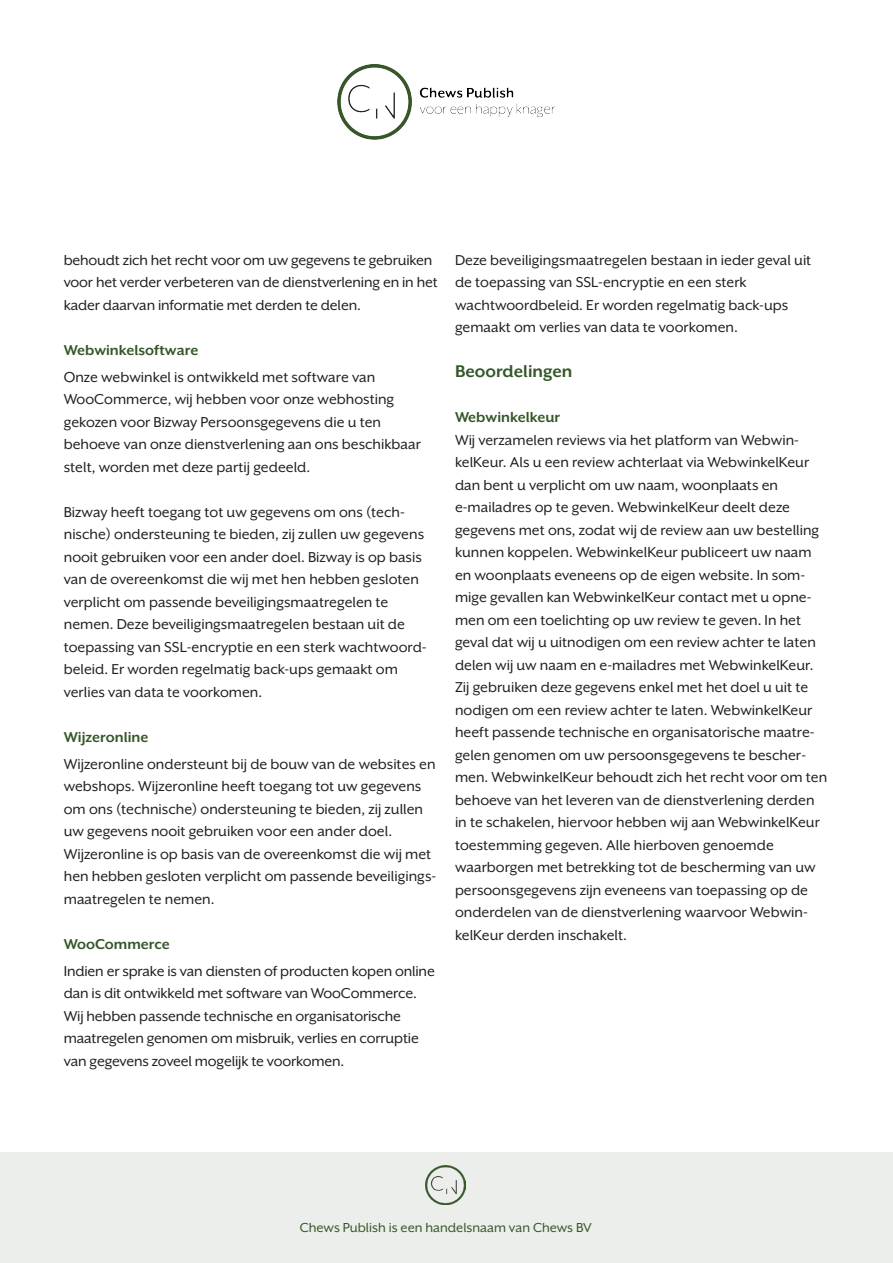
<style>
.page{position:relative;width:893px;height:1263px;background:#fff}
.page>*{position:absolute;margin:0;border:0;box-sizing:border-box;transform-origin:0 0}
.t1{font:700 19.5px "Mr Eaves XL San OT";color:#355629}
.t2{font:16.5px/22.5px "Mr Eaves XL San OT";color:#231f20}
.t3{font:700 16.5px "Mr Eaves XL San OT";color:#355629}
.t4{font:15px "Mr Eaves XL San OT";color:#355629}
</style>
<div class="page">
<div style="left:1px;top:1152px;width:892px;height:111px;background:#ebeeea"></div>
<img style="left:338px;top:65px;width:216px;height:74px">
<img style="left:426px;top:1165px;width:40px;height:40px">
<p class="t2" style="left:64px;top:249px;width:375px">behoudt zich het recht voor om uw gegevens te gebruiken voor het verder verbeteren van de dienstverlening en in het kader daarvan informatie met derden te delen.</p>
<p class="t3" style="left:64px;top:341px;width:136px">Webwinkelsoftware</p>
<p class="t2" style="left:64px;top:366px;width:313px">Onze webwinkel is ontwikkeld met software van</p>
<p class="t2" style="left:64px;top:388px;width:332px">WooCommerce, wij hebben voor onze webhosting</p>
<p class="t2" style="left:64px;top:411px;width:319px">gekozen voor Bizway Persoonsgegevens die u ten</p>
<p class="t2" style="left:64px;top:433px;width:359px">behoeve van onze dienstverlening aan ons beschikbaar stelt, worden met deze partij gedeeld.</p>
<p class="t2" style="left:64px;top:501px;width:362px">Bizway heeft toegang tot uw gegevens om ons (tech&shy;nische) ondersteuning te bieden, zij zullen uw gegevens nooit gebruiken voor een ander doel. Bizway is op basis van de overeenkomst die wij met hen hebben gesloten verplicht om passende beveiligingsmaatregelen te</p>
<p class="t2" style="left:64px;top:613px;width:343px">nemen. Deze beveiligingsmaatregelen bestaan uit de</p>
<p class="t2" style="left:64px;top:636px;width:364px">toepassing van SSL-encryptie en een sterk wachtwoord&shy;beleid. Er worden regelmatig back-ups gemaakt om verlies van data te voorkomen.</p>
<p class="t3" style="left:64px;top:728px;width:86px">Wijzeronline</p>
<p class="t2" style="left:64px;top:753px;width:373px">Wijzeronline ondersteunt bij de bouw van de websites en webshops. Wijzeronline heeft toegang tot uw gegevens om ons (technische) ondersteuning te bieden, zij zullen uw gegevens nooit gebruiken voor een ander doel.</p>
<p class="t2" style="left:64px;top:843px;width:374px">Wijzeronline is op basis van de overeenkomst die wij met hen hebben gesloten verplicht om passende beveiligings-</p>
<p class="t2" style="left:64px;top:888px;width:152px">maatregelen te nemen.</p>
<p class="t3" style="left:64px;top:935px;width:108px">WooCommerce</p>
<p class="t2" style="left:64px;top:960px;width:373px">Indien er sprake is van diensten of producten kopen online dan is dit ontwikkeld met software van WooCommerce.<br>Wij hebben passende technische en organisatorische maatregelen genomen om misbruik, verlies en corruptie van gegevens zoveel mogelijk te voorkomen.</p>
<p class="t2" style="left:455px;top:249px;width:358px">Deze beveiligingsmaatregelen bestaan in ieder geval uit de toepassing van SSL-encryptie en een sterk</p>
<p class="t2" style="left:455px;top:294px;width:335px">wachtwoordbeleid. Er worden regelmatig back-ups</p>
<p class="t2" style="left:455px;top:316px;width:284px">gemaakt om verlies van data te voorkomen.</p>
<p class="t1" style="left:455px;top:361px;width:119px">Beoordelingen</p>
<p class="t3" style="left:455px;top:408px;width:107px">Webwinkelkeur</p>
<p class="t2" style="left:455px;top:429px;width:374px">Wij verzamelen reviews via het platform van Webwin&shy;kelKeur. Als u een review achterlaat via WebwinkelKeur dan bent u verplicht om uw naam, woonplaats en e-mailadres op te geven. WebwinkelKeur deelt deze gegevens met ons, zodat wij de review aan uw bestelling kunnen koppelen. WebwinkelKeur publiceert uw naam en woonplaats eveneens op de eigen website. In som&shy;mige gevallen kan WebwinkelKeur contact met u opne&shy;men om een toelichting op uw review te geven. In het geval dat wij u uitnodigen om een review achter te laten delen wij uw naam en e-mailadres met WebwinkelKeur.<br>Zij gebruiken deze gegevens enkel met het doel u uit te nodigen om een review achter te laten. WebwinkelKeur heeft passende technische en organisatorische maatre&shy;gelen genomen om uw persoonsgegevens te bescher&shy;men. WebwinkelKeur behoudt zich het recht voor om ten behoeve van het leveren van de dienstverlening derden in te schakelen, hiervoor hebben wij aan WebwinkelKeur toestemming gegeven. Alle hierboven genoemde waarborgen met betrekking tot de bescherming van uw persoonsgegevens zijn eveneens van toepassing op de onderdelen van de dienstverlening waarvoor Webwin&shy;kelKeur derden inschakelt.</p>
<p class="t4" style="left:300px;top:1220px;width:293px">Chews Publish is een handelsnaam van Chews BV</p>
</div>
